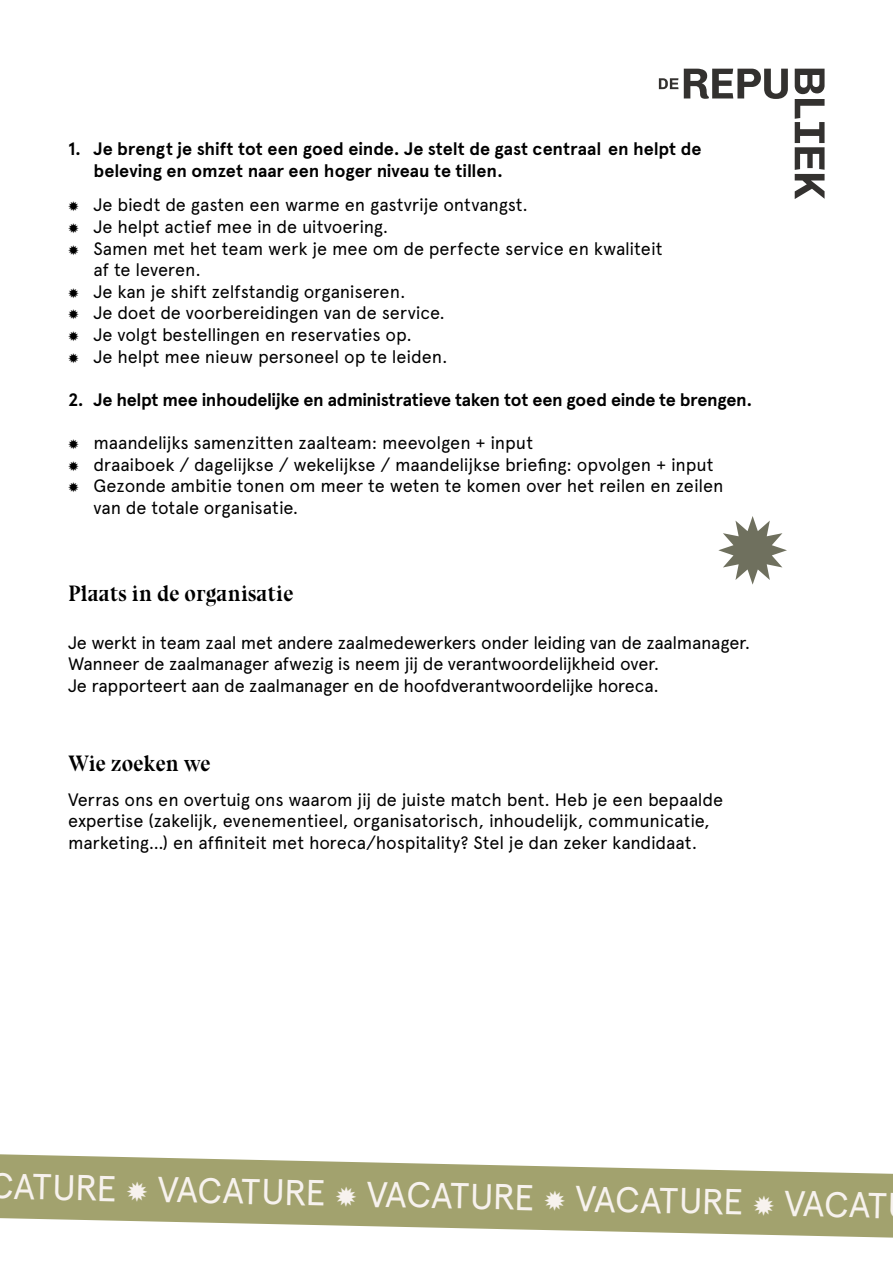
<style>
.page{position:relative;width:893px;height:1263px;background:#fff}
.page>*{position:absolute;margin:0;border:0;box-sizing:border-box;transform-origin:0 0}
.t1{font:36px "Apercu Pro";color:#f7f2ee}
.t2{font:22.5px "Bluu Next Titling";color:#000}
.t3{font:18px/21.6px "Apercu Pro";letter-spacing:-.01em;color:#000}
.t4{font:700 18px/21.6px "Apercu Pro";letter-spacing:-.005em;color:#000}
.s1{font-family:"Menlo"}
</style>
<div class="page">
<svg style="left:659px;top:78px;width:19px;height:11px"></svg>
<svg style="left:684px;top:69px;width:104px;height:30px"></svg>
<svg style="left:795px;top:69px;width:29px;height:130px"></svg>
<svg style="left:0;top:1154px;width:893px;height:83px;fill:#a2a26e"></svg>
<svg style="left:718px;top:516px;width:69px;height:69px"></svg>
<p class="t4" style="left:94px;top:138px;width:609px;text-indent:-26px">1. Je brengt je shift tot een goed einde. Je stelt de gast centraal en helpt de beleving en omzet naar een hoger niveau te tillen.</p>
<p class="t3" style="left:68px;top:193px;width:461px"><span class="s1">✹</span> Je biedt de gasten een warme en gastvrije ontvangst.</p>
<p class="t3" style="left:68px;top:215px;width:322px"><span class="s1">✹</span> Je helpt actief mee in de uitvoering.</p>
<p class="t3" style="left:68px;top:236px;width:596px"><span class="s1">✹</span> Samen met het team werk je mee om de perfecte service en kwaliteit</p>
<p class="t3" style="left:94px;top:258px;width:109px">af te leveren.</p>
<p class="t3" style="left:68px;top:280px;width:339px"><span class="s1">✹</span> Je kan je shift zelfstandig organiseren.</p>
<p class="t3" style="left:68px;top:301px;width:378px"><span class="s1">✹</span> Je doet de voorbereidingen van de service.</p>
<p class="t3" style="left:68px;top:323px;width:345px"><span class="s1">✹</span> Je volgt bestellingen en reservaties op.</p>
<p class="t3" style="left:68px;top:344px;width:381px"><span class="s1">✹</span> Je helpt mee nieuw personeel op te leiden.</p>
<p class="t4" style="left:68px;top:388px;width:686px">2. Je helpt mee inhoudelijke en administratieve taken tot een goed einde te brengen.</p>
<p class="t3" style="left:68px;top:431px;width:467px"><span class="s1">✹</span> maandelijks samenzitten zaalteam: meevolgen + input</p>
<p class="t3" style="left:68px;top:452px;width:647px"><span class="s1">✹</span> draaiboek / dagelijkse / wekelijkse / maandelijkse briefing: opvolgen + input</p>
<p class="t3" style="left:68px;top:474px;width:657px"><span class="s1">✹</span> Gezonde ambitie tonen om meer te weten te komen over het reilen en zeilen</p>
<p class="t3" style="left:94px;top:496px;width:206px">van de totale organisatie.</p>
<p class="t2" style="left:68px;top:580px;width:227px">Plaats in de organisatie</p>
<p class="t3" style="left:68px;top:630px;width:684px">Je werkt in team zaal met andere zaalmedewerkers onder leiding van de zaalmanager.<br>Wanneer de zaalmanager afwezig is neem jij de verantwoordelijkheid over.<br>Je rapporteert aan de zaalmanager en de hoofdverantwoordelijke horeca.</p>
<p class="t2" style="left:68px;top:750px;width:144px">Wie zoeken we</p>
<p class="t3" style="left:68px;top:787px;width:656px">Verras ons en overtuig ons waarom jij de juiste match bent. Heb je een bepaalde expertise (zakelijk, evenementieel, organisatorisch, inhoudelijk, communicatie, marketing…) en affiniteit met horeca/hospitality? Stel je dan zeker kandidaat.</p>
<h1 class="t1" style="left:-11px;top:1160px;width:900px;rotate:1deg">CATURE <span class="s1">✹</span> VACATURE <span class="s1">✹</span> VACATURE <span class="s1">✹</span> VACATURE <span class="s1">✹</span> VACAT</h1>
</div>
